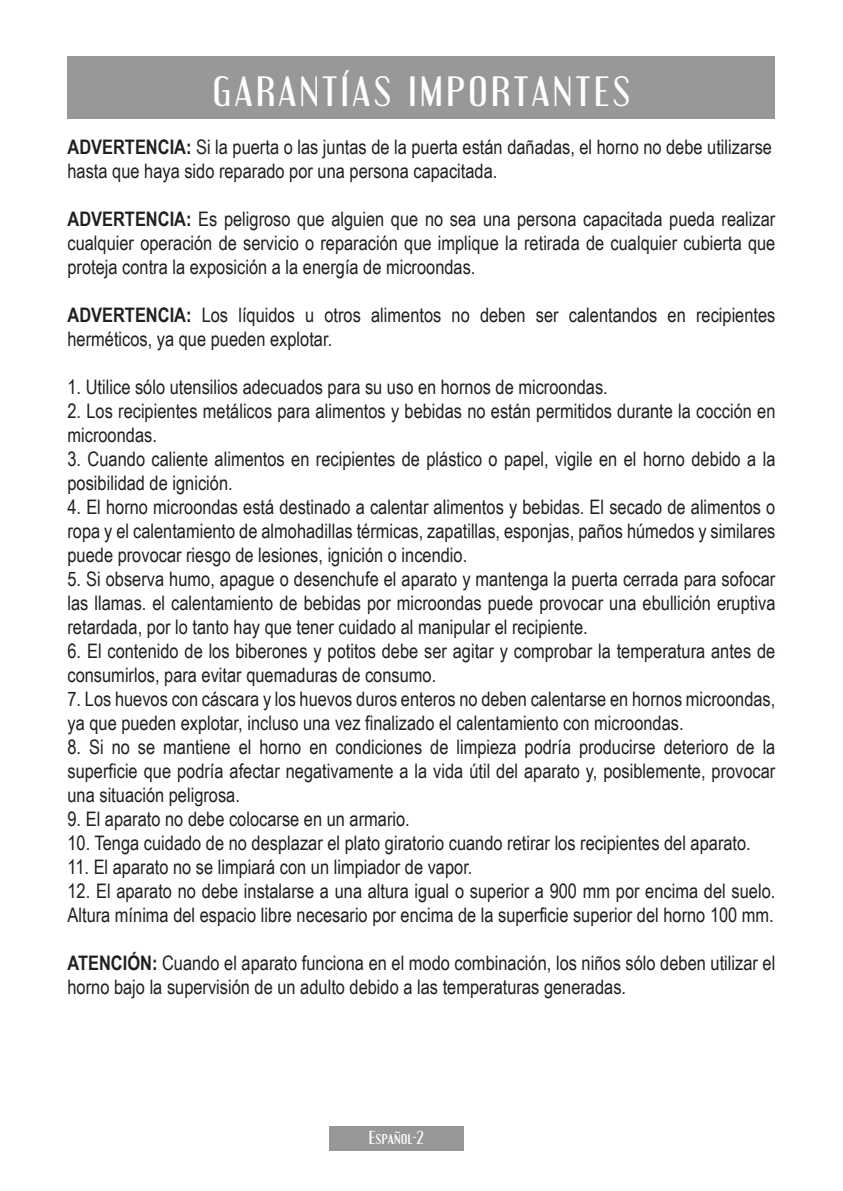
<style>
.page{position:relative;width:843px;height:1191px;background:#fff}
.page>*{position:absolute;margin:0;border:0;box-sizing:border-box;transform-origin:0 0}
.t1{font:36px "Engebrechtre Rg";letter-spacing:.1em;color:#fff}
.t2{font:20px/24px "Arial Narrow";color:#231f20}
.t3{font:16px "Engebrechtre Rg";color:#fff}
.s1{font-weight:700}
</style>
<div class="page">
<div style="left:67px;top:57px;width:708px;height:62px;background:#96989a"></div>
<div style="left:329px;top:1126px;width:134px;height:24px;background:#959799"></div>
<h1 class="t1" style="left:213px;top:70px;width:419px">GARANTÍAS IMPORTANTES</h1>
<p class="t2" style="left:67px;top:134px;width:705px"><span class="s1">ADVERTENCIA:</span> Si la puerta o las juntas de la puerta están dañadas, el horno no debe utilizarse hasta que haya sido reparado por una persona capacitada.</p>
<p class="t2" style="left:67px;top:206px;width:709px;text-align:justify"><span class="s1">ADVERTENCIA:</span> Es peligroso que alguien que no sea una persona capacitada pueda realizar cualquier operación de servicio o reparación que implique la retirada de cualquier cubierta que proteja contra la exposición a la energía de microondas.</p>
<p class="t2" style="left:67px;top:302px;width:709px"><span class="s1">ADVERTENCIA:</span> Los líquidos u otros alimentos no deben ser calentandos en recipientes herméticos, ya que pueden explotar.</p>
<p class="t2" style="left:67px;top:374px;width:541px">1. Utilice sólo utensilios adecuados para su uso en hornos de microondas.</p>
<p class="t2" style="left:67px;top:398px;width:709px">2. Los recipientes metálicos para alimentos y bebidas no están permitidos durante la cocción en microondas.</p>
<p class="t2" style="left:67px;top:446px;width:709px">3. Cuando caliente alimentos en recipientes de plástico o papel, vigile en el horno debido a la posibilidad de ignición.</p>
<p class="t2" style="left:67px;top:494px;width:709px;text-align:justify">4. El horno microondas está destinado a calentar alimentos y bebidas. El secado de alimentos o ropa y el calentamiento de almohadillas térmicas, zapatillas, esponjas, paños húmedos y similares puede provocar riesgo de lesiones, ignición o incendio.</p>
<p class="t2" style="left:67px;top:566px;width:709px;text-align:justify">5. Si observa humo, apague o desenchufe el aparato y mantenga la puerta cerrada para sofocar las llamas. el calentamiento de bebidas por microondas puede provocar una ebullición eruptiva retardada, por lo tanto hay que tener cuidado al manipular el recipiente.</p>
<p class="t2" style="left:67px;top:638px;width:709px">6. El contenido de los biberones y potitos debe ser agitar y comprobar la temperatura antes de consumirlos, para evitar quemaduras de consumo.</p>
<p class="t2" style="left:67px;top:686px;width:709px">7. Los huevos con cáscara y los huevos duros enteros no deben calentarse en hornos microondas, ya que pueden explotar, incluso una vez finalizado el calentamiento con microondas.</p>
<p class="t2" style="left:67px;top:734px;width:709px;text-align:justify">8. Si no se mantiene el horno en condiciones de limpieza podría producirse deterioro de la superficie que podría afectar negativamente a la vida útil del aparato y, posiblemente, provocar una situación peligrosa.</p>
<p class="t2" style="left:67px;top:806px;width:343px">9. El aparato no debe colocarse en un armario.</p>
<p class="t2" style="left:67px;top:830px;width:684px">10. Tenga cuidado de no desplazar el plato giratorio cuando retirar los recipientes del aparato.</p>
<p class="t2" style="left:67px;top:854px;width:406px">11. El aparato no se limpiará con un limpiador de vapor.</p>
<p class="t2" style="left:67px;top:878px;width:709px">12. El aparato no debe instalarse a una altura igual o superior a 900 mm por encima del suelo.<br>Altura mínima del espacio libre necesario por encima de la superficie superior del horno 100 mm.</p>
<p class="t2" style="left:67px;top:950px;width:709px"><span class="s1">ATENCIÓN:</span> Cuando el aparato funciona en el modo combinación, los niños sólo deben utilizar el horno bajo la supervisión de un adulto debido a las temperaturas generadas.</p>
<p class="t3" style="left:368px;top:1127px;width:57px">Español-2</p>
</div>
